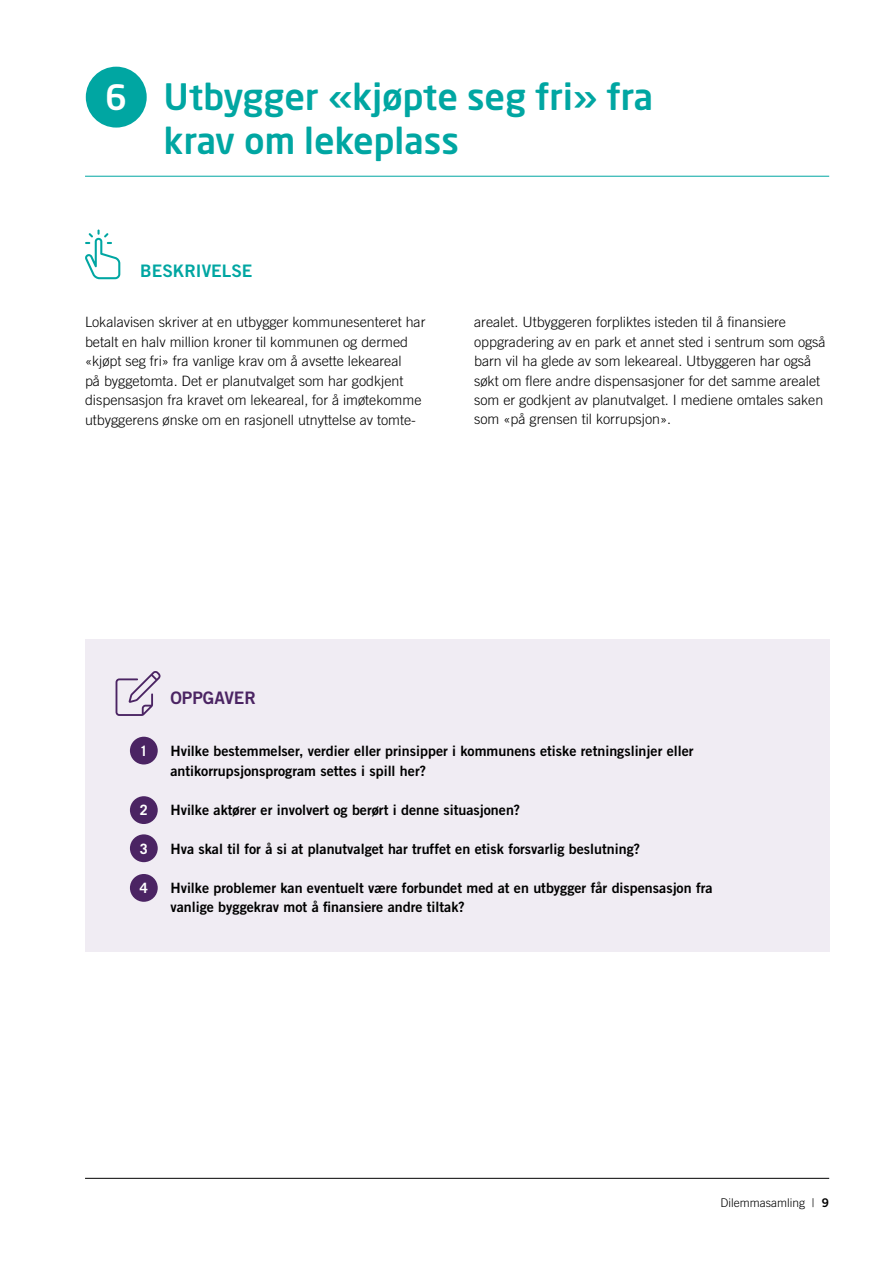
<style>
.page{position:relative;width:893px;height:1263px;background:#fff}
.page>*{position:absolute;margin:0;border:0;box-sizing:border-box;transform-origin:0 0}
.t1{font:500 36px/43.2px "Neo Sans Std";color:#00a6a2}
.t2{font:500 34.5px "Neo Sans Std";color:#fff}
.t3{font:17.25px "Trade Gothic LT Bold Two";color:#00a6a2}
.t4{font:17.25px "Trade Gothic LT Bold Two";color:#4b2463}
.t5{font:300 14.25px/19.5px "Trade Gothic LT";color:#000}
.t6{font:14.25px/19.5px "Trade Gothic LT Bold Two";color:#000}
.t7{font:700 14.25px "Trade Gothic LT";color:#fff}
.t8{font:300 12px "Trade Gothic LT";color:#000}
.s1{font-family:"Trade Gothic LT Bold Two";font-weight:400}
</style>
<div class="page">
<hr style="left:85px;top:1178px;width:744px;height:1px;background:#000">
<div style="left:85px;top:639px;width:744px;height:312px;background:#f0ecf3"></div>
<svg style="left:116px;top:671px;width:45px;height:45px"></svg>
<hr style="left:85px;top:176px;width:744px;height:1px;background:#00a6a2">
<div style="left:130px;top:737px;width:28px;height:27px;background:#4b2463;border-radius:50%"></div>
<div style="left:130px;top:796px;width:28px;height:28px;background:#4b2463;border-radius:50%"></div>
<div style="left:130px;top:834px;width:28px;height:28px;background:#4b2463;border-radius:50%"></div>
<div style="left:130px;top:874px;width:28px;height:28px;background:#4b2463;border-radius:50%"></div>
<div style="left:86px;top:67px;width:61px;height:61px;background:#00a6a2;border-radius:50%"></div>
<svg style="left:85px;top:230px;width:35px;height:49px"></svg>
<h2 class="t2" style="left:105px;top:76px;width:23px">6</h2>
<h1 class="t1" style="left:164px;top:75px;width:491px">Utbygger «kjøpte seg fri» fra krav om lekeplass</h1>
<p class="t3" style="left:140px;top:260px;width:114px">BESKRIVELSE</p>
<p class="t5" style="left:85px;top:312px;width:342px">Lokalavisen skriver at en utbygger kommunesenteret har betalt en halv million kroner til kommunen og dermed «kjøpt seg fri» fra vanlige krav om å avsette lekeareal<br>på byggetomta. Det er planutvalget som har godkjent dispensasjon fra kravet om lekeareal, for å imøtekomme utbyggerens ønske om en rasjonell utnyttelse av tomte-</p>
<p class="t5" style="left:474px;top:312px;width:353px">arealet. Utbyggeren forpliktes isteden til å finansiere oppgradering av en park et annet sted i sentrum som også barn vil ha glede av som lekeareal. Utbyggeren har også søkt om flere andre dispensasjoner for det samme arealet som er godkjent av planutvalget. I mediene omtales saken som «på grensen til korrupsjon».</p>
<p class="t7" style="left:140px;top:742px;width:9px">1</p>
<p class="t7" style="left:140px;top:801px;width:9px">2</p>
<p class="t7" style="left:140px;top:840px;width:9px">3</p>
<p class="t7" style="left:140px;top:879px;width:9px">4</p>
<p class="t4" style="left:170px;top:688px;width:87px">OPPGAVER</p>
<p class="t6" style="left:170px;top:741px;width:525px">Hvilke bestemmelser, verdier eller prinsipper i kommunens etiske retningslinjer eller antikorrupsjonsprogram settes i spill her?</p>
<p class="t6" style="left:170px;top:799px;width:351px">Hvilke aktører er involvert og berørt i denne situasjonen?</p>
<p class="t6" style="left:170px;top:838px;width:471px">Hva skal til for å si at planutvalget har truffet en etisk forsvarlig beslutning?</p>
<p class="t6" style="left:170px;top:877px;width:544px">Hvilke problemer kan eventuelt være forbundet med at en utbygger får dispensasjon fra vanlige byggekrav mot å finansiere andre tiltak?</p>
<p class="t8" style="left:720px;top:1195px;width:110px">Dilemmasamling | <span class="s1">9</span></p>
</div>
